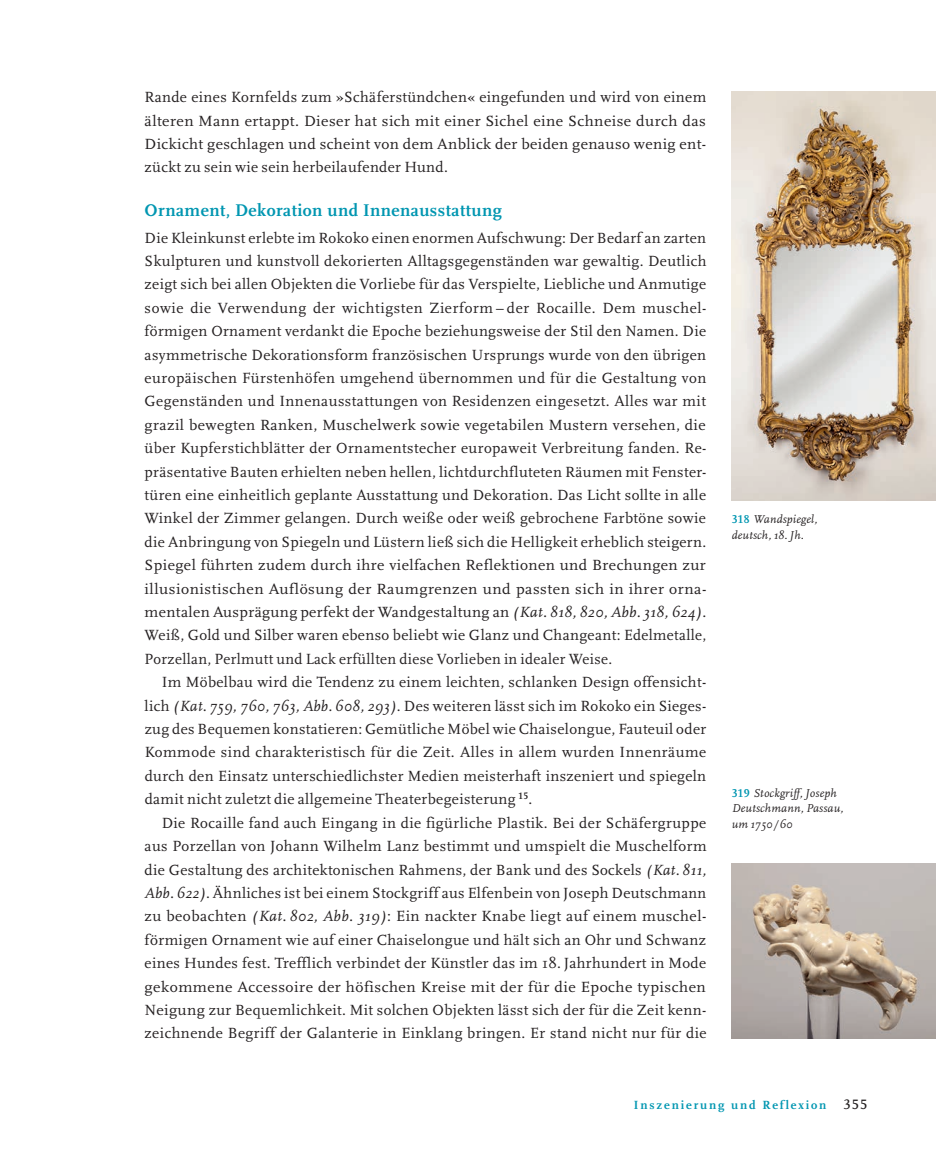
<style>
.page{position:relative;width:936px;height:1149px;background:#fff}
.page>*{position:absolute;margin:0;border:0;box-sizing:border-box;transform-origin:0 0}
.t1{font:700 17.7px "Scala";letter-spacing:.025em;color:#0096b1}
.t2{font:15.3px/23.4px "Scala";letter-spacing:.025em;color:#231f20;text-align:justify}
.t3{font:700 12.3px "Scala";letter-spacing:.15em;color:#0096b1}
.t4{font:italic 11.85px/15.5px "Scala";letter-spacing:.02em;color:#231f20}
.s1{font-style:italic}
.s2{font-family:"Scala LF";font-weight:700;font-style:normal;color:#0096b1}
.s3{font-family:"Scala Caps Expert";font-weight:400;font-size:16.5px;color:#231f20}
</style>
<div class="page">
<img style="left:731px;top:91px;width:204px;height:409px">
<img style="left:731px;top:863px;width:204px;height:174px">
<p class="t2" style="left:145px;top:86px;width:563px">Rande eines Kornfelds zum »Schäferstündchen« eingefunden und wird von einem älteren Mann ertappt. Dieser hat sich mit einer Sichel eine Schneise durch das Dickicht geschlagen und scheint von dem Anblick der beiden genauso wenig ent&shy;zückt zu sein wie sein herbeilaufender Hund.</p>
<p class="t1" style="left:145px;top:200px;width:358px">Ornament, Dekoration und Innenausstattung</p>
<p class="t2" style="left:145px;top:226px;width:563px">Die Kleinkunst erlebte im Rokoko einen enormen Aufschwung: Der Bedarf an zarten Skulpturen und kunstvoll dekorierten Alltagsgegenständen war gewaltig. Deutlich zeigt sich bei allen Objekten die Vorliebe für das Verspielte, Liebliche und Anmutige sowie die Verwendung der wichtigsten Zierform – der Rocaille. Dem muschel&shy;förmigen Ornament verdankt die Epoche beziehungsweise der Stil den Namen. Die asymmetrische Dekorationsform französischen Ursprungs wurde von den übrigen europäischen Fürstenhöfen umgehend übernommen und für die Gestaltung von Gegenständen und Innenausstattungen von Residenzen eingesetzt. Alles war mit grazil bewegten Ranken, Muschelwerk sowie vegetabilen Mustern versehen, die über Kupferstichblätter der Ornamentstecher europaweit Verbreitung fanden. Re&shy;präsentative Bauten erhielten neben hellen, lichtdurchfluteten Räumen mit Fenster&shy;türen eine einheitlich geplante Ausstattung und Dekoration. Das Licht sollte in alle Winkel der Zimmer gelangen. Durch weiße oder weiß gebrochene Farbtöne sowie die Anbringung von Spiegeln und Lüstern ließ sich die Helligkeit erheblich steigern.<br>Spiegel führten zudem durch ihre vielfachen Reflektionen und Brechungen zur illusionistischen Auflösung der Raumgrenzen und passten sich in ihrer orna&shy;mentalen Ausprägung perfekt der Wandgestaltung an <span class="s1">(Kat. 818, 820, Abb. 318, 624)</span>.<br>Weiß, Gold und Silber waren ebenso beliebt wie Glanz und Changeant: Edelmetalle, Porzellan, Perlmutt und Lack erfüllten diese Vorlieben in idealer Weise.</p>
<p class="t2" style="left:145px;top:670px;width:563px;text-indent:17px">Im Möbelbau wird die Tendenz zu einem leichten, schlanken Design offensicht&shy;lich <span class="s1">(Kat. 759, 760, 763, Abb. 608, 293)</span>. Des weiteren lässt sich im Rokoko ein Sieges&shy;zug des Bequemen konstatieren: Gemütliche Möbel wie Chaiselongue, Fauteuil oder Kommode sind charakteristisch für die Zeit. Alles in allem wurden Innenräume durch den Einsatz unterschiedlichster Medien meisterhaft inszeniert und spiegeln damit nicht zuletzt die allgemeine Theaterbegeisterung <sup>15</sup>.</p>
<p class="t2" style="left:145px;top:811px;width:563px;text-indent:17px">Die Rocaille fand auch Eingang in die figürliche Plastik. Bei der Schäfergruppe aus Porzellan von Johann Wilhelm Lanz bestimmt und umspielt die Muschelform die Gestaltung des architektonischen Rahmens, der Bank und des Sockels <span class="s1">(Kat. 811, Abb. 622)</span>. Ähnliches ist bei einem Stockgriff aus Elfenbein von Joseph Deutschmann zu beobachten <span class="s1">(Kat. 802, Abb. 319)</span>: Ein nackter Knabe liegt auf einem muschel&shy;förmigen Ornament wie auf einer Chaiselongue und hält sich an Ohr und Schwanz eines Hundes fest. Trefflich verbindet der Künstler das im 18.Jahrhundert in Mode gekommene Accessoire der höfischen Kreise mit der für die Epoche typischen Neigung zur Bequemlichkeit. Mit solchen Objekten lässt sich der für die Zeit kenn&shy;zeichnende Begriff der Galanterie in Einklang bringen. Er stand nicht nur für die</p>
<p class="t4" style="left:731px;top:512px;width:87px"><span class="s2">318</span> Wandspiegel, deutsch, 18.Jh.</p>
<p class="t4" style="left:731px;top:785px;width:113px"><span class="s2">319</span> Stockgriff, Joseph<br>Deutschmann, Passau, um 1750 / 60</p>
<p class="t3" style="left:634px;top:1097px;width:235px">Inszenierung und Reflexion <span class="s3">355</span></p>
</div>
